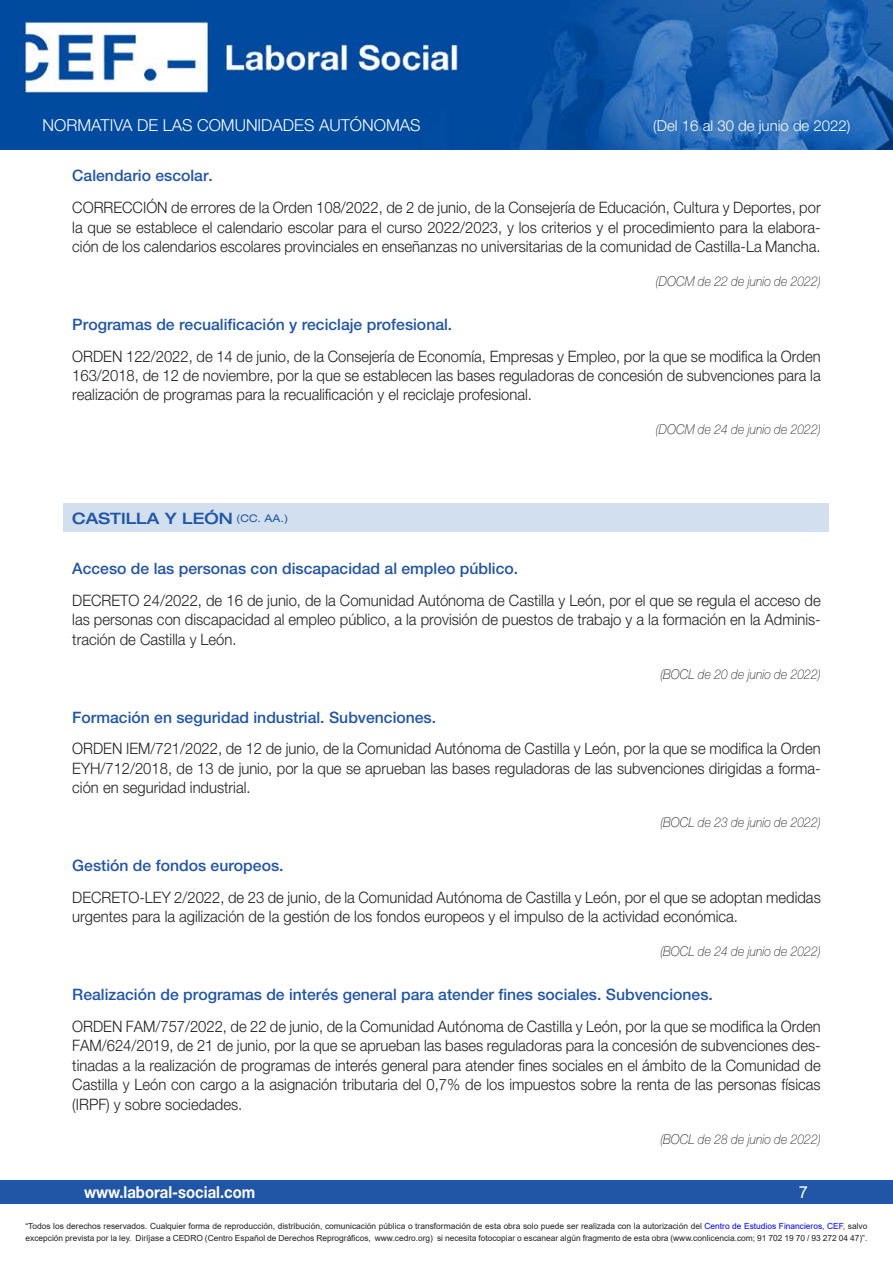
<style>
.page{position:relative;width:893px;height:1263px;background:#fff}
.page>*{position:absolute;margin:0;border:0;box-sizing:border-box;transform-origin:0 0}
.t1{font:300 16.5px "Helvetica Neue LT Std";color:#fff}
.t2{font:700 16.5px "Helvetica Neue LT Std";color:#fff;scale:.9 1}
.t3{font:16.5px "Arial";color:#fff}
.Contenido{font:300 15.75px/19.2px "Helvetica Neue LT Std";color:#231f20;text-align:justify;scale:.94 1}
.Título-cabecera{font:500 15.75px "Helvetica Neue LT Std";color:#2155a5}
.Comunidades_division{font:500 expanded 15.75px "Helvetica Neue LT Std";color:#2155a5}
.t4{font:300 15px "Helvetica Neue LT Std";color:#fff}
.publicación{font:italic 100 13.5px "Helvetica Neue LT Std";color:#231f20;scale:.9 1}
.t5{font:8.4px/12px "Arial";color:#231f20}
.s1{font-weight:400;font-size:10.5px}
.s2{color:#00f}
</style>
<div class="page">
<div style="left:0;top:1180px;width:893px;height:23px;background:#2155a5"></div>
<img style="left:0;top:0;width:893px;height:149px">
<div style="left:64px;top:504px;width:765px;height:28px;background:#d1dfee"></div>
<p class="t1" style="left:43px;top:115px;width:379px">NORMATIVA DE LAS COMUNIDADES AUTÓNOMAS</p>
<p class="t4" style="left:653px;top:117px;width:199px">(Del 16 al 30 de junio de 2022)</p>
<p class="Título-cabecera" style="left:72px;top:166px;width:142px">Calendario escolar.</p>
<p class="Contenido" style="left:72px;top:198px;width:798px">CORRECCIÓN de errores de la Orden 108/2022, de 2 de junio, de la Consejería de Educación, Cultura y Deportes, por la que se establece el calendario escolar para el curso 2022/2023, y los criterios y el procedimiento para la elabora&shy;ción de los calendarios escolares provinciales en enseñanzas no universitarias de la comunidad de Castilla-La Mancha.</p>
<p class="publicación" style="left:656px;top:273px;width:185px">(DOCM de 22 de junio de 2022)</p>
<p class="Título-cabecera" style="left:72px;top:315px;width:381px">Programas de recualificación y reciclaje profesional.</p>
<p class="Contenido" style="left:72px;top:346px;width:798px">ORDEN 122/2022, de 14 de junio, de la Consejería de Economía, Empresas y Empleo, por la que se modifica la Orden 163/2018, de 12 de noviembre, por la que se establecen las bases reguladoras de concesión de subvenciones para la realización de programas para la recualificación y el reciclaje profesional.</p>
<p class="publicación" style="left:656px;top:421px;width:185px">(DOCM de 24 de junio de 2022)</p>
<p class="Comunidades_division" style="left:72px;top:508px;width:218px">CASTILLA Y LEÓN <span class="s1">(CC. AA.)</span></p>
<p class="Título-cabecera" style="left:72px;top:559px;width:447px">Acceso de las personas con discapacidad al empleo público.</p>
<p class="Contenido" style="left:72px;top:591px;width:798px">DECRETO 24/2022, de 16 de junio, de la Comunidad Autónoma de Castilla y León, por el que se regula el acceso de las personas con discapacidad al empleo público, a la provisión de puestos de trabajo y a la formación en la Adminis&shy;tración de Castilla y León.</p>
<p class="publicación" style="left:660px;top:666px;width:180px">(BOCL de 20 de junio de 2022)</p>
<p class="Título-cabecera" style="left:72px;top:707px;width:365px">Formación en seguridad industrial. Subvenciones.</p>
<p class="Contenido" style="left:72px;top:739px;width:798px">ORDEN IEM/721/2022, de 12 de junio, de la Comunidad Autónoma de Castilla y León, por la que se modifica la Orden EYH/712/2018, de 13 de junio, por la que se aprueban las bases reguladoras de las subvenciones dirigidas a forma&shy;ción en seguridad industrial.</p>
<p class="publicación" style="left:660px;top:814px;width:180px">(BOCL de 23 de junio de 2022)</p>
<p class="Título-cabecera" style="left:72px;top:856px;width:213px">Gestión de fondos europeos.</p>
<p class="Contenido" style="left:72px;top:887px;width:798px">DECRETO-LEY 2/2022, de 23 de junio, de la Comunidad Autónoma de Castilla y León, por el que se adoptan medidas urgentes para la agilización de la gestión de los fondos europeos y el impulso de la actividad económica.</p>
<p class="publicación" style="left:660px;top:943px;width:180px">(BOCL de 24 de junio de 2022)</p>
<p class="Título-cabecera" style="left:72px;top:985px;width:642px">Realización de programas de interés general para atender fines sociales. Subvenciones.</p>
<p class="Contenido" style="left:72px;top:1016px;width:798px">ORDEN FAM/757/2022, de 22 de junio, de la Comunidad Autónoma de Castilla y León, por la que se modifica la Orden FAM/624/2019, de 21 de junio, por la que se aprueban las bases reguladoras para la concesión de subvenciones des&shy;tinadas a la realización de programas de interés general para atender fines sociales en el ámbito de la Comunidad de Castilla y León con cargo a la asignación tributaria del 0,7% de los impuestos sobre la renta de las personas físicas (IRPF) y sobre sociedades.</p>
<p class="publicación" style="left:660px;top:1131px;width:180px">(BOCL de 28 de junio de 2022)</p>
<p class="t2" style="left:84px;top:1182px;width:192px">www.laboral-social.com</p>
<p class="t3" style="left:799px;top:1180px;width:11px">7</p>
<p class="t5" style="left:26px;top:1220px;width:843px">“Todos los derechos reservados. Cualquier forma de reproducción, distribución, comunicación pública o transformación de esta obra solo puede ser realizada con la autorización del <span class="s2">Centro de Estudios Financieros, CEF</span>, salvo excepción prevista por la ley. Diríjase a CEDRO (Centro Español de Derechos Reprográficos, www.cedro.org) si necesita fotocopiar o escanear algún fragmento de esta obra (www.conlicencia.com; 91 702 19 70 / 93 272 04 47)”.</p>
</div>
